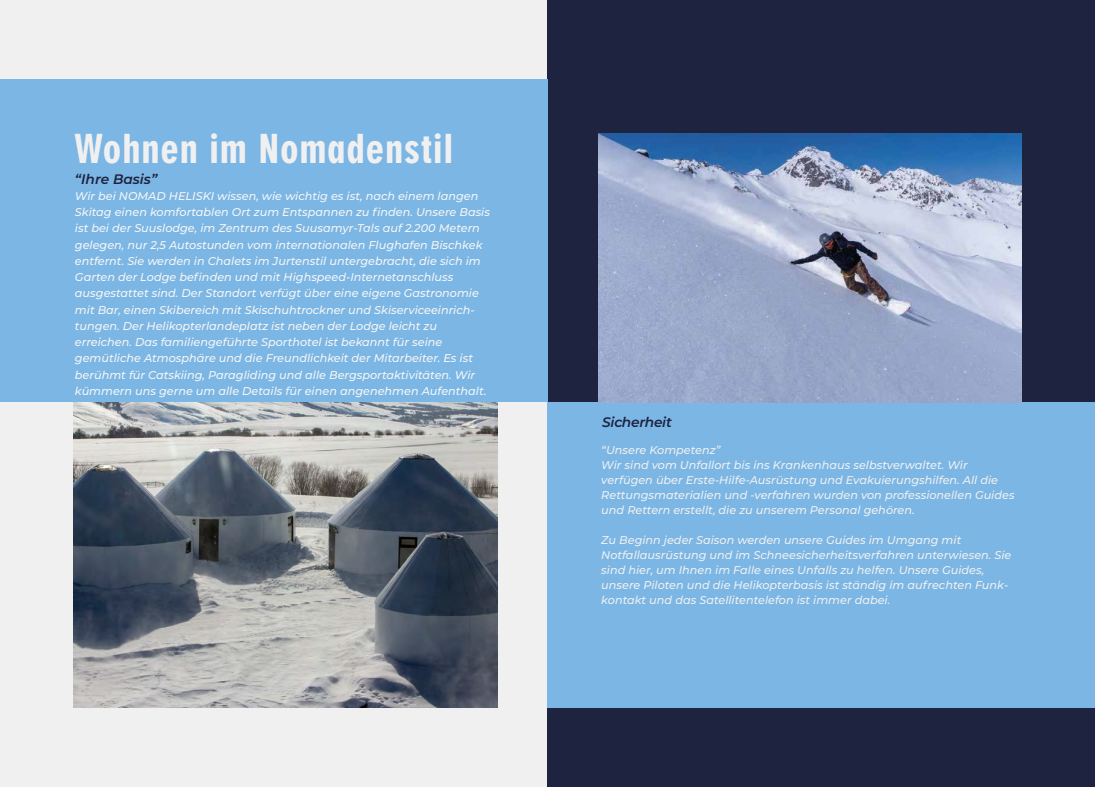
<style>
.page{position:relative;width:1095px;height:787px;background:#f0f0f1}
.page>*{position:absolute;margin:0;border:0;box-sizing:border-box;transform-origin:0 0}
.t1{font:900 43.75px "Neuzeit Gro Ext";color:#f0f0f1}
.t2{font:italic 600 13.75px "Montserrat";color:#1e233e}
.t3{font:italic 600 13.75px "Montserrat";letter-spacing:-.02em;color:#1e233f}
.t4{font:italic 500 11.25px/16.2px "Montserrat";color:#f6f6f6}
.t5{font:italic 500 11.25px/15px "Montserrat";color:#f0f0f1}
</style>
<div class="page">
<div style="left:547px;top:0;width:548px;height:787px;background:#1e233f"></div>
<img style="left:74px;top:402px;width:423px;height:305px">
<div style="left:0;top:79px;width:547px;height:323px;background:#7bb6e4"></div>
<div style="left:547px;top:403px;width:548px;height:305px;background:#7bb6e4"></div>
<img style="left:599px;top:133px;width:422px;height:270px">
<h1 class="t1" style="left:74px;top:125px;width:381px">Wohnen im Nomadenstil</h1>
<p class="t2" style="left:75px;top:169px;width:84px">“Ihre Basis”</p>
<p class="t4" style="left:75px;top:187px;width:417px">Wir bei NOMAD HELISKI wissen, wie wichtig es ist, nach einem langen Skitag einen komfortablen Ort zum Entspannen zu finden. Unsere Basis ist bei der Suuslodge, im Zentrum des Suusamyr-Tals auf 2.200 Metern gelegen, nur 2,5 Autostunden vom internationalen Flughafen Bischkek entfernt. Sie werden in Chalets im Jurtenstil untergebracht, die sich im Garten der Lodge befinden und mit Highspeed-Internetanschluss ausgestattet sind. Der Standort verfügt über eine eigene Gastronomie mit Bar, einen Skibereich mit Skischuhtrockner und Skiserviceeinrich&shy;tungen. Der Helikopterlandeplatz ist neben der Lodge leicht zu erreichen. Das familiengeführte Sporthotel ist bekannt für seine gemütliche Atmosphäre und die Freundlichkeit der Mitarbeiter. Es ist berühmt für Catskiing, Paragliding und alle Bergsportaktivitäten. Wir kümmern uns gerne um alle Details für einen angenehmen Aufenthalt.</p>
<p class="t3" style="left:602px;top:412px;width:71px">Sicherheit</p>
<p class="t5" style="left:601px;top:442px;width:415px">“Unsere Kompetenz”<br>Wir sind vom Unfallort bis ins Krankenhaus selbstverwaltet. Wir verfügen über Erste-Hilfe-Ausrüstung und Evakuierungshilfen. All die Rettungsmaterialien und -verfahren wurden von professionellen Guides und Rettern erstellt, die zu unserem Personal gehören.</p>
<p class="t5" style="left:601px;top:532px;width:412px">Zu Beginn jeder Saison werden unsere Guides im Umgang mit Notfallausrüstung und im Schneesicherheitsverfahren unterwiesen. Sie sind hier, um Ihnen im Falle eines Unfalls zu helfen. Unsere Guides, unsere Piloten und die Helikopterbasis ist ständig im aufrechten Funk&shy;kontakt und das Satellitentelefon ist immer dabei.</p>
</div>
